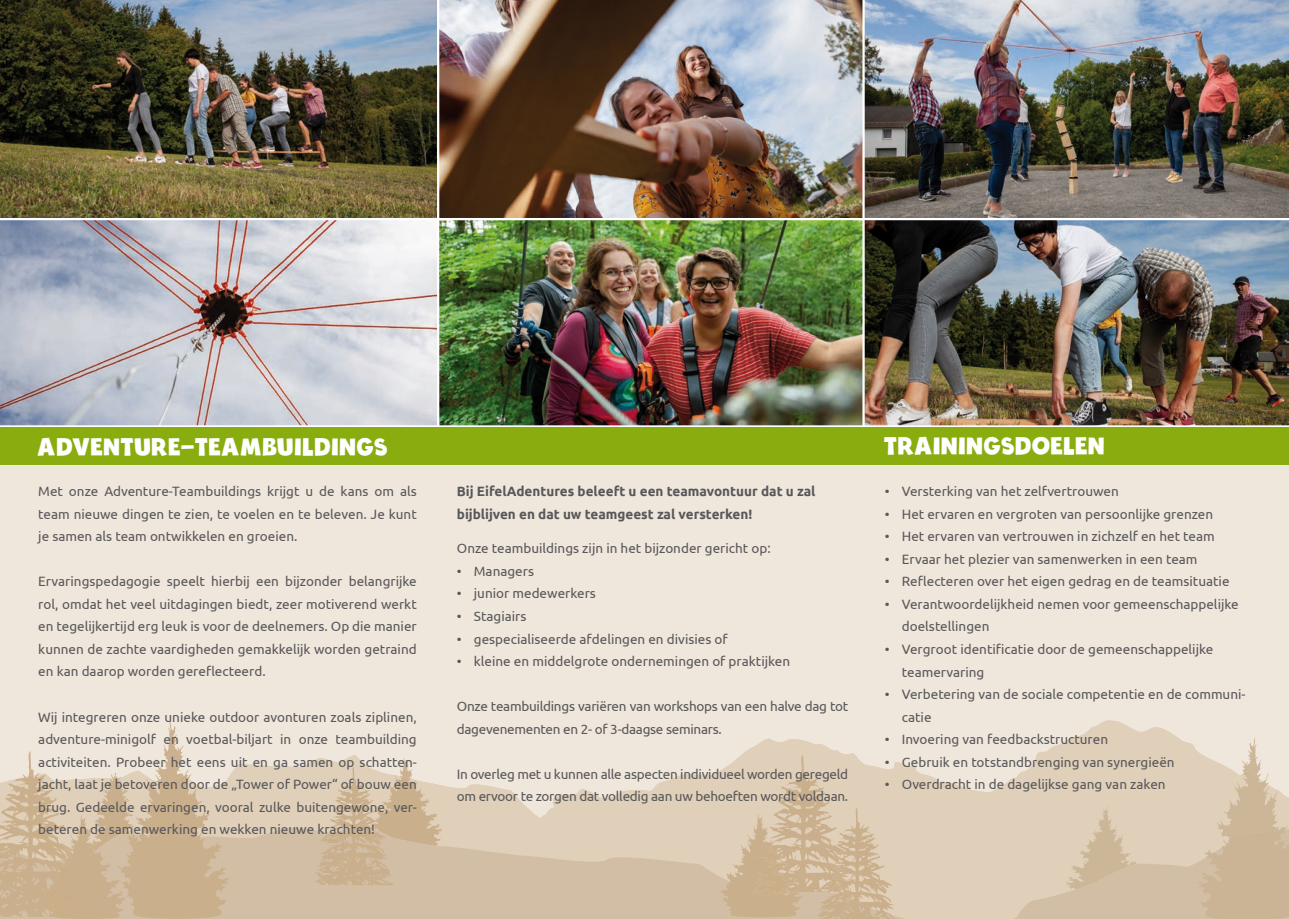
<style>
.page{position:relative;width:1289px;height:919px;background:#fff}
.page>*{position:absolute;margin:0;border:0;box-sizing:border-box;transform-origin:0 0}
.t1{font:24px "Cloudy Witha Chanceof Love";color:#fff}
.t2{font:13.5px/22.5px "Ubuntu";color:#58585a;text-align:justify}
.t3{font:13.5px/22.5px "Ubuntu";letter-spacing:-.02em;color:#58585a}
.t4{font:700 13.5px/22.5px "Ubuntu";color:#58585a}
</style>
<div class="page">
<div style="left:0;top:426px;width:1288px;height:492px;background:#f0e7dc"></div>
<svg style="left:664px;top:720px;width:511px;height:198px;fill:#e0cfb9"></svg>
<svg style="left:230px;top:755px;width:434px;height:69px;fill:#e0cfb9"></svg>
<svg style="left:230px;top:824px;width:676px;height:94px;background:#d5c2a9"></svg>
<img style="left:439px;top:220px;width:423px;height:205px">
<img style="left:0;top:0;width:1288px;height:218px">
<img style="left:864px;top:220px;width:424px;height:205px">
<img style="left:0;top:220px;width:437px;height:205px">
<hr style="left:0;top:425px;width:1288px;height:2px;background:#fff">
<hr style="left:437px;top:0;width:2px;height:426px;background:#fff">
<hr style="left:862px;top:0;width:2px;height:426px;background:#fff">
<svg style="left:0;top:720px;width:230px;height:198px"></svg>
<svg style="left:314px;top:757px;width:129px;height:128px;background:#d5c0a5"></svg>
<svg style="left:1013px;top:736px;width:275px;height:182px;background:#dac8b1"></svg>
<svg style="left:719px;top:754px;width:176px;height:164px;background:#d6c2a6"></svg>
<div style="left:0;top:427px;width:1288px;height:37px;background:#89ac0f"></div>
<h1 class="t1" style="left:38px;top:432px;width:352px">ADVENTURE-TEAMBUILDINGS</h1>
<h1 class="t1" style="left:884px;top:430px;width:223px">TRAININGSDOELEN</h1>
<p class="t2" style="left:884px;top:480px;width:235px">• Versterking van het zelfvertrouwen</p>
<p class="t2" style="left:884px;top:502px;width:330px">• Het ervaren en vergroten van persoonlijke grenzen</p>
<p class="t2" style="left:884px;top:525px;width:331px">• Het ervaren van vertrouwen in zichzelf en het team</p>
<p class="t2" style="left:884px;top:547px;width:314px">• Ervaar het plezier van samenwerken in een team</p>
<p class="t2" style="left:884px;top:570px;width:346px">• Reflecteren over het eigen gedrag en de teamsituatie</p>
<p class="t2" style="left:901px;top:592px;width:338px;text-indent:-17px">• Verantwoordelijkheid nemen voor gemeenschappelijke doelstellingen</p>
<p class="t2" style="left:901px;top:637px;width:313px;text-indent:-17px">• Vergroot identificatie door de gemeenschappelijke teamervaring</p>
<p class="t2" style="left:901px;top:682px;width:345px;text-indent:-17px">• Verbetering van de sociale competentie en de communi&shy;catie</p>
<p class="t2" style="left:884px;top:727px;width:225px">• Invoering van feedbackstructuren</p>
<p class="t2" style="left:884px;top:750px;width:291px">• Gebruik en totstandbrenging van synergieën</p>
<p class="t2" style="left:884px;top:772px;width:282px">• Overdracht in de dagelijkse gang van zaken</p>
<p class="t2" style="left:38px;top:480px;width:380px">Met onze Adventure-Teambuildings krijgt u de kans om als team nieuwe dingen te zien, te voelen en te beleven. Je kunt je samen als team ontwikkelen en groeien.</p>
<p class="t2" style="left:38px;top:570px;width:380px">Ervaringspedagogie speelt hierbij een bijzonder belangrijke rol, omdat het veel uitdagingen biedt, zeer motiverend werkt en tegelijkertijd erg leuk is voor de deelnemers. Op die manier kunnen de zachte vaardigheden gemakkelijk worden getraind en kan daarop worden gereflecteerd.</p>
<p class="t2" style="left:38px;top:705px;width:380px">Wij integreren onze unieke outdoor avonturen zoals ziplinen, adventure-minigolf en voetbal-biljart in onze teambuilding activiteiten. Probeer het eens uit en ga samen op schatten&shy;jacht, laat je betoveren door de „Tower of Power“ of bouw een brug. Gedeelde ervaringen, vooral zulke buitengewone, ver&shy;beteren de samenwerking en wekken nieuwe krachten!</p>
<p class="t4" style="left:457px;top:480px;width:360px">Bij EifelAdentures beleeft u een teamavontuur dat u zal bijblijven en dat uw teamgeest zal versterken!</p>
<p class="t2" style="left:457px;top:537px;width:315px">Onze teambuildings zijn in het bijzonder gericht op:</p>
<p class="t2" style="left:457px;top:559px;width:79px">• Managers</p>
<p class="t2" style="left:457px;top:582px;width:141px">• junior medewerkers</p>
<p class="t2" style="left:457px;top:604px;width:71px">• Stagiairs</p>
<p class="t2" style="left:457px;top:627px;width:272px">• gespecialiseerde afdelingen en divisies of</p>
<p class="t2" style="left:457px;top:649px;width:335px">• kleine en middelgrote ondernemingen of praktijken</p>
<p class="t3" style="left:457px;top:694px;width:393px">Onze teambuildings variëren van workshops van een halve dag tot dagevenementen en 2- of 3-daagse seminars.</p>
<p class="t3" style="left:457px;top:762px;width:393px">In overleg met u kunnen alle aspecten individueel worden geregeld om ervoor te zorgen dat volledig aan uw behoeften wordt voldaan.</p>
</div>
